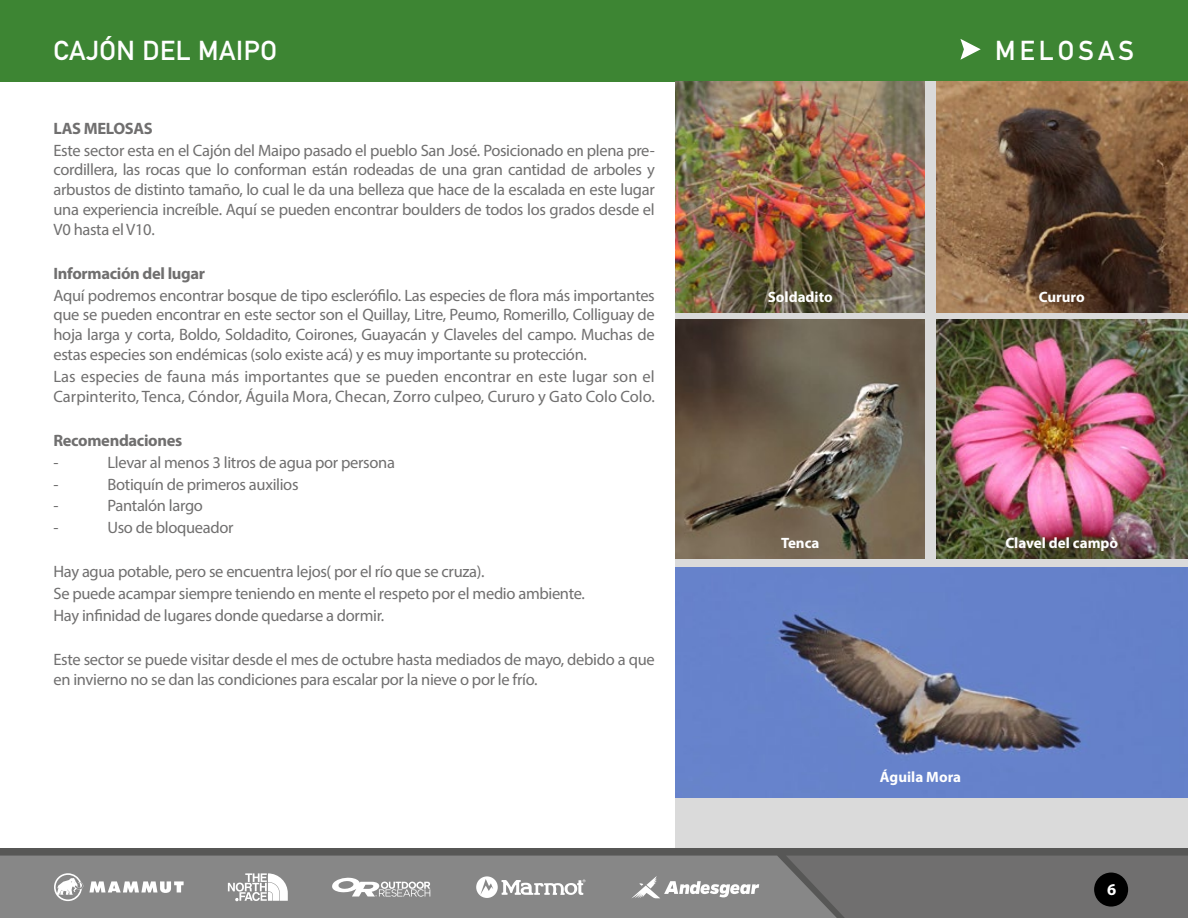
<style>
.page{position:relative;width:1188px;height:918px;background:#fff}
.page>*{position:absolute;margin:0;border:0;box-sizing:border-box;transform-origin:0 0}
.t1{font:700 27px "DIN Alternate";letter-spacing:.02em;color:#fff}
.t2{font:700 27px "DIN Alternate";letter-spacing:.15em;color:#fff}
.t3{font:16.5px/19.8px "Myriad Pro";letter-spacing:-.02em;color:#706f6f;text-align:justify}
.t4{font:16.5px/19.8px "Myriad Pro";color:#706f6f}
.t5{font:700 16.5px "Myriad Pro";letter-spacing:-.02em;color:#706f6f}
.t6{font:700 16.5px "Myriad Pro";color:#fff}
.t7{font:700 15px "Myriad Pro";color:#fff}
</style>
<div class="page">
<div style="left:0;top:0;width:1188px;height:81px;background:#3d8533"></div>
<svg style="left:960px;top:39px;width:21px;height:21px"></svg>
<div style="left:676px;top:81px;width:512px;height:837px;background:#dadada"></div>
<img style="left:676px;top:81px;width:249px;height:231px">
<img style="left:936px;top:320px;width:252px;height:238px">
<img style="left:936px;top:81px;width:252px;height:231px">
<img style="left:676px;top:567px;width:512px;height:231px">
<img style="left:676px;top:320px;width:249px;height:238px">
<div style="left:0;top:849px;width:1188px;height:69px;background:#575756"></div>
<div style="left:0;top:856px;width:786px;height:62px;background:#878787"></div>
<svg style="left:786px;top:856px;width:402px;height:62px"></svg>
<svg style="left:89px;top:881px;width:95px;height:12px"></svg>
<svg style="left:54px;top:873px;width:29px;height:28px"></svg>
<svg style="left:631px;top:876px;width:128px;height:22px"></svg>
<div style="left:1094px;top:873px;width:34px;height:34px;background:#000;border-radius:50%"></div>
<svg style="left:228px;top:873px;width:60px;height:28px"></svg>
<svg style="left:330px;top:877px;width:100px;height:20px"></svg>
<svg style="left:476px;top:876px;width:110px;height:22px"></svg>
<h1 class="t1" style="left:53px;top:30px;width:225px">CAJÓN DEL MAIPO</h1>
<h1 class="t2" style="left:995px;top:30px;width:140px">MELOSAS</h1>
<p class="t5" style="left:53px;top:117px;width:101px">LAS MELOSAS</p>
<p class="t3" style="left:53px;top:140px;width:603px">Este sector esta en el Cajón del Maipo pasado el pueblo San José. Posicionado en plena pre&shy;cordillera, las rocas que lo conforman están rodeadas de una gran cantidad de arboles y arbustos de distinto tamaño, lo cual le da una belleza que hace de la escalada en este lugar una experiencia increíble. Aquí se pueden encontrar boulders de todos los grados desde el V0 hasta el V10.</p>
<p class="t5" style="left:53px;top:262px;width:153px">Información del lugar</p>
<p class="t3" style="left:53px;top:285px;width:603px">Aquí podremos encontrar bosque de tipo esclerófilo. Las especies de flora más importantes que se pueden encontrar en este sector son el Quillay, Litre, Peumo, Romerillo, Colliguay de hoja larga y corta, Boldo, Soldadito, Coirones, Guayacán y Claveles del campo. Muchas de estas especies son endémicas (solo existe acá) y es muy importante su protección.</p>
<p class="t4" style="left:53px;top:366px;width:603px">Las especies de fauna más importantes que se pueden encontrar en este lugar son el<br>Carpinterito, Tenca, Cóndor, Águila Mora, Checan, Zorro culpeo, Cururo y Gato Colo Colo.</p>
<p class="t5" style="left:53px;top:429px;width:130px">Recomendaciones</p>
<p class="t3" style="left:53px;top:452px;width:7px">-</p>
<p class="t3" style="left:107px;top:452px;width:289px">Llevar al menos 3 litros de agua por persona</p>
<p class="t3" style="left:53px;top:474px;width:7px">-</p>
<p class="t3" style="left:107px;top:474px;width:193px">Botiquín de primeros auxilios</p>
<p class="t3" style="left:53px;top:496px;width:7px">-</p>
<p class="t3" style="left:107px;top:496px;width:97px">Pantalón largo</p>
<p class="t3" style="left:53px;top:518px;width:7px">-</p>
<p class="t3" style="left:107px;top:518px;width:128px">Uso de bloqueador</p>
<p class="t3" style="left:53px;top:560px;width:533px;line-height:21.9px;text-align:left">Hay agua potable, pero se encuentra lejos( por el río que se cruza).<br>Se puede acampar siempre teniendo en mente el respeto por el medio ambiente.<br>Hay infinidad de lugares donde quedarse a dormir.</p>
<p class="t3" style="left:53px;top:649px;width:603px">Este sector se puede visitar desde el mes de octubre hasta mediados de mayo, debido a que en invierno no se dan las condiciones para escalar por la nieve o por le frío.</p>
<p class="t7" style="left:768px;top:287px;width:66px">Soldadito</p>
<p class="t7" style="left:1039px;top:287px;width:48px">Cururo</p>
<p class="t7" style="left:781px;top:534px;width:40px">Tenca</p>
<p class="t7" style="left:1005px;top:534px;width:114px">Clavel del campò</p>
<p class="t7" style="left:880px;top:767px;width:83px">Águila Mora</p>
<p class="t6" style="left:1107px;top:878px;width:11px">6</p>
</div>
